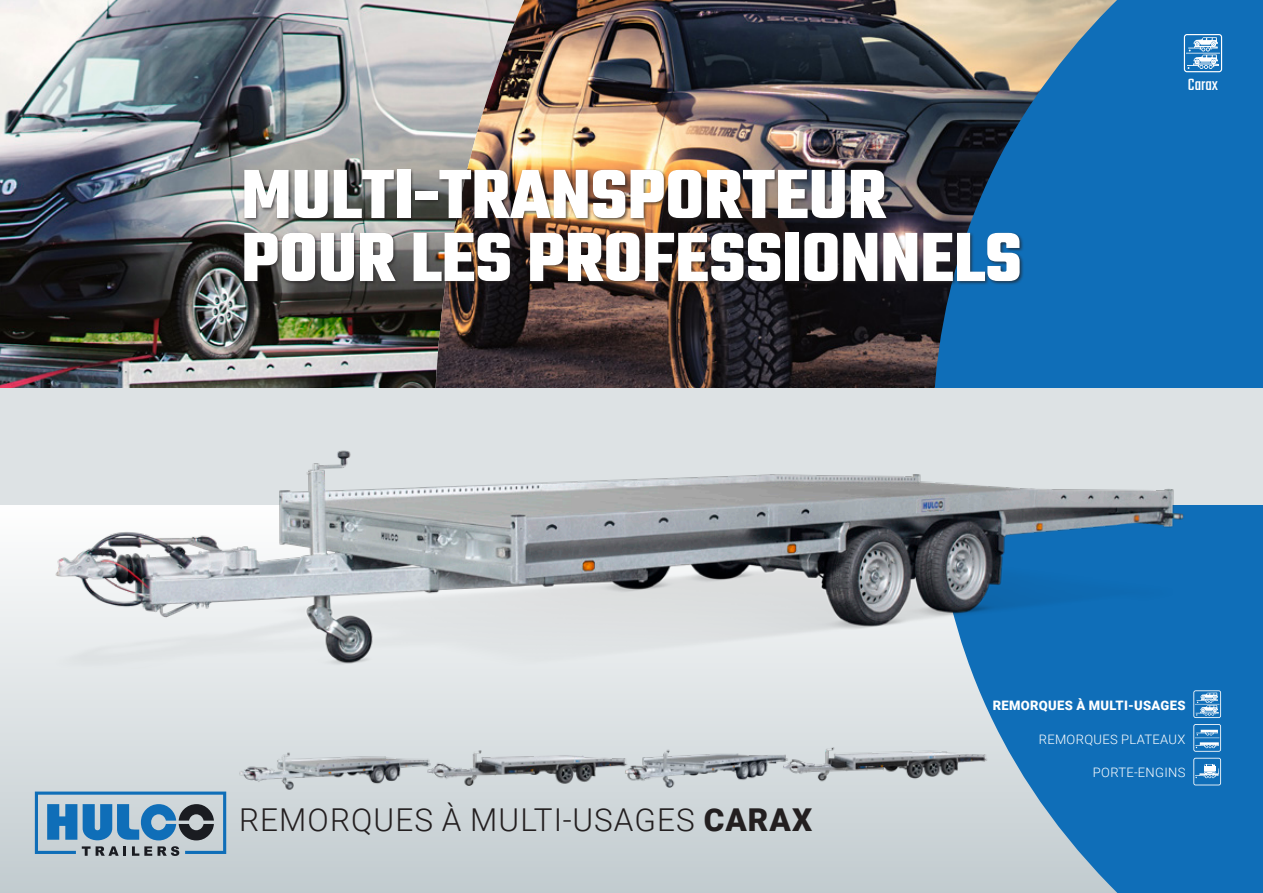
<style>
.page{position:relative;width:1263px;height:893px;background:#fff}
.page>*{position:absolute;margin:0;border:0;box-sizing:border-box;transform-origin:0 0}
.t1{font:700 75px "Teko";color:#fff}
.t2{font:300 31.5px "Roboto";letter-spacing:.035em;color:#231f20}
.t3{font:18px "Teko";color:#fff}
.t4{font:300 13.05px "Roboto";letter-spacing:.025em;color:#fff}
.t5{font:900 13.05px "Roboto";letter-spacing:.025em;color:#fff}
.s1{font-weight:900}
</style>
<div class="page">
<img style="left:0;top:0;width:434px;height:388px">
<img style="left:434px;top:0;width:498px;height:367px">
<div style="left:0;top:505px;width:1263px;height:388px;background:linear-gradient(to bottom,#fefefe,#c2cbcf)"></div>
<svg style="left:932px;top:0;width:331px;height:893px;background:#307ab3"></svg>
<div style="left:0;top:388px;width:1263px;height:117px;background:#dde2e4"></div>
<svg style="left:1193px;top:724px;width:28px;height:28px"></svg>
<svg style="left:1193px;top:758px;width:28px;height:27px"></svg>
<svg style="left:1193px;top:690px;width:28px;height:28px"></svg>
<div style="left:243px;top:168px;width:781px;height:117px;background:#231f20;opacity:.7"></div>
<svg style="left:35px;top:791px;width:191px;height:65px;background:#7aa0bb"></svg>
<svg style="left:1184px;top:34px;width:38px;height:38px"></svg>
<img style="left:10px;top:367px;width:1212px;height:302px">
<img style="left:233px;top:739px;width:204px;height:63px">
<img style="left:609px;top:741px;width:190px;height:58px">
<img style="left:421px;top:744px;width:216px;height:52px">
<img style="left:780px;top:742px;width:217px;height:49px">
<p class="t1" style="left:241px;top:146px;width:647px">MULTI-TRANSPORTEUR</p>
<p class="t1" style="left:241px;top:209px;width:782px">POUR LES PROFESSIONNELS</p>
<p class="t3" style="left:1188px;top:74px;width:32px">Carax</p>
<p class="t2" style="left:239px;top:798px;width:575px">REMORQUES À MULTI-USAGES <span class="s1">CARAX</span></p>
<p class="t5" style="left:993px;top:696px;width:194px">REMORQUES À MULTI-USAGES</p>
<p class="t4" style="left:1039px;top:730px;width:148px">REMORQUES PLATEAUX</p>
<p class="t4" style="left:1093px;top:763px;width:94px">PORTE-ENGINS</p>
</div>
